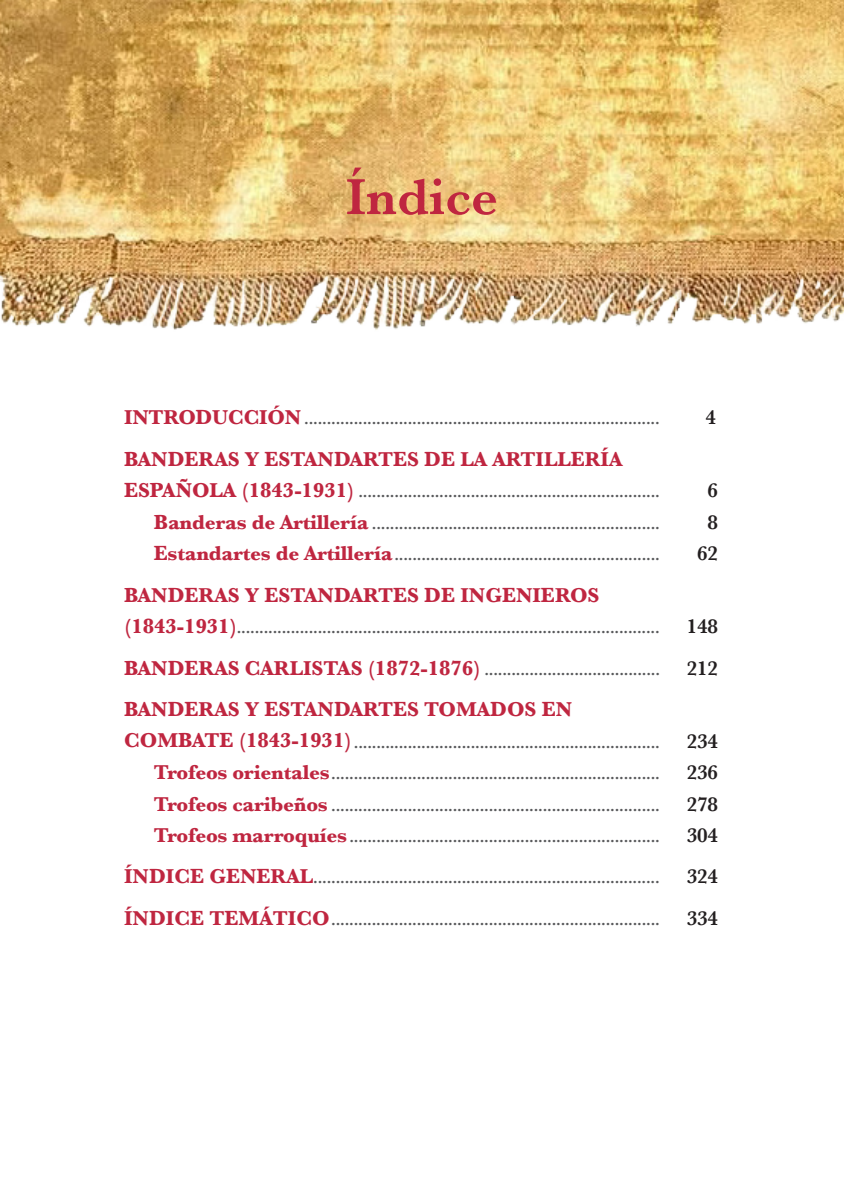
<style>
.page{position:relative;width:844px;height:1191px;background:#fff}
.page>*{position:absolute;margin:0;border:0;box-sizing:border-box;transform-origin:0 0}
.t1{font:600 52.5px "Baskerville";color:#bf2640}
.t2{font:700 21px "Baskerville";color:#bf2640}
.t3{font:600 21px "Baskerville";letter-spacing:-.01em;color:#231f20}
.t4{font:700 14px "Baskerville";color:#57585a}
.s1{font-size:21px;color:#bf2640}
</style>
<div class="page">
<img style="left:0;top:0;width:843px;height:330px">
<p class="t1" style="left:346px;top:166px;width:153px">Índice</p>
<p class="t4" style="left:124px;top:411px;width:537px"><span class="s1">INTRODUCCIÓN</span> ...............................................................................</p>
<p class="t3" style="left:705px;top:405px;width:12px">4</p>
<p class="t2" style="left:124px;top:446px;width:499px">BANDERAS Y ESTANDARTES DE LA ARTILLERÍA</p>
<p class="t4" style="left:124px;top:484px;width:537px"><span class="s1">ESPAÑOLA (1843-1931)</span> ...................................................................</p>
<p class="t3" style="left:707px;top:478px;width:12px">6</p>
<p class="t4" style="left:154px;top:516px;width:507px"><span class="s1">Banderas de Artillería</span> ................................................................</p>
<p class="t3" style="left:707px;top:509px;width:12px">8</p>
<p class="t4" style="left:154px;top:547px;width:507px"><span class="s1">Estandartes de Artillería</span>...........................................................</p>
<p class="t3" style="left:697px;top:541px;width:22px">62</p>
<p class="t2" style="left:124px;top:582px;width:476px">BANDERAS Y ESTANDARTES DE INGENIEROS</p>
<p class="t4" style="left:124px;top:620px;width:537px"><span class="s1">(1843-1931)</span>..............................................................................................</p>
<p class="t3" style="left:686px;top:614px;width:32px">148</p>
<p class="t4" style="left:124px;top:662px;width:537px"><span class="s1">BANDERAS CARLISTAS (1872-1876)</span> .......................................</p>
<p class="t3" style="left:686px;top:655px;width:32px">212</p>
<p class="t2" style="left:124px;top:697px;width:449px">BANDERAS Y ESTANDARTES TOMADOS EN</p>
<p class="t4" style="left:124px;top:734px;width:537px"><span class="s1">COMBATE (1843-1931)</span> ....................................................................</p>
<p class="t3" style="left:686px;top:728px;width:32px">234</p>
<p class="t4" style="left:154px;top:766px;width:507px"><span class="s1">Trofeos orientales</span>.........................................................................</p>
<p class="t3" style="left:686px;top:760px;width:32px">236</p>
<p class="t4" style="left:154px;top:797px;width:507px"><span class="s1">Trofeos caribeños</span> .........................................................................</p>
<p class="t3" style="left:686px;top:791px;width:32px">278</p>
<p class="t4" style="left:154px;top:829px;width:507px"><span class="s1">Trofeos marroquíes</span> .....................................................................</p>
<p class="t3" style="left:686px;top:823px;width:32px">304</p>
<p class="t4" style="left:124px;top:870px;width:537px"><span class="s1">ÍNDICE GENERAL</span>.............................................................................</p>
<p class="t3" style="left:686px;top:864px;width:32px">324</p>
<p class="t4" style="left:124px;top:912px;width:537px"><span class="s1">ÍNDICE TEMÁTICO</span>.........................................................................</p>
<p class="t3" style="left:686px;top:905px;width:32px">334</p>
</div>
